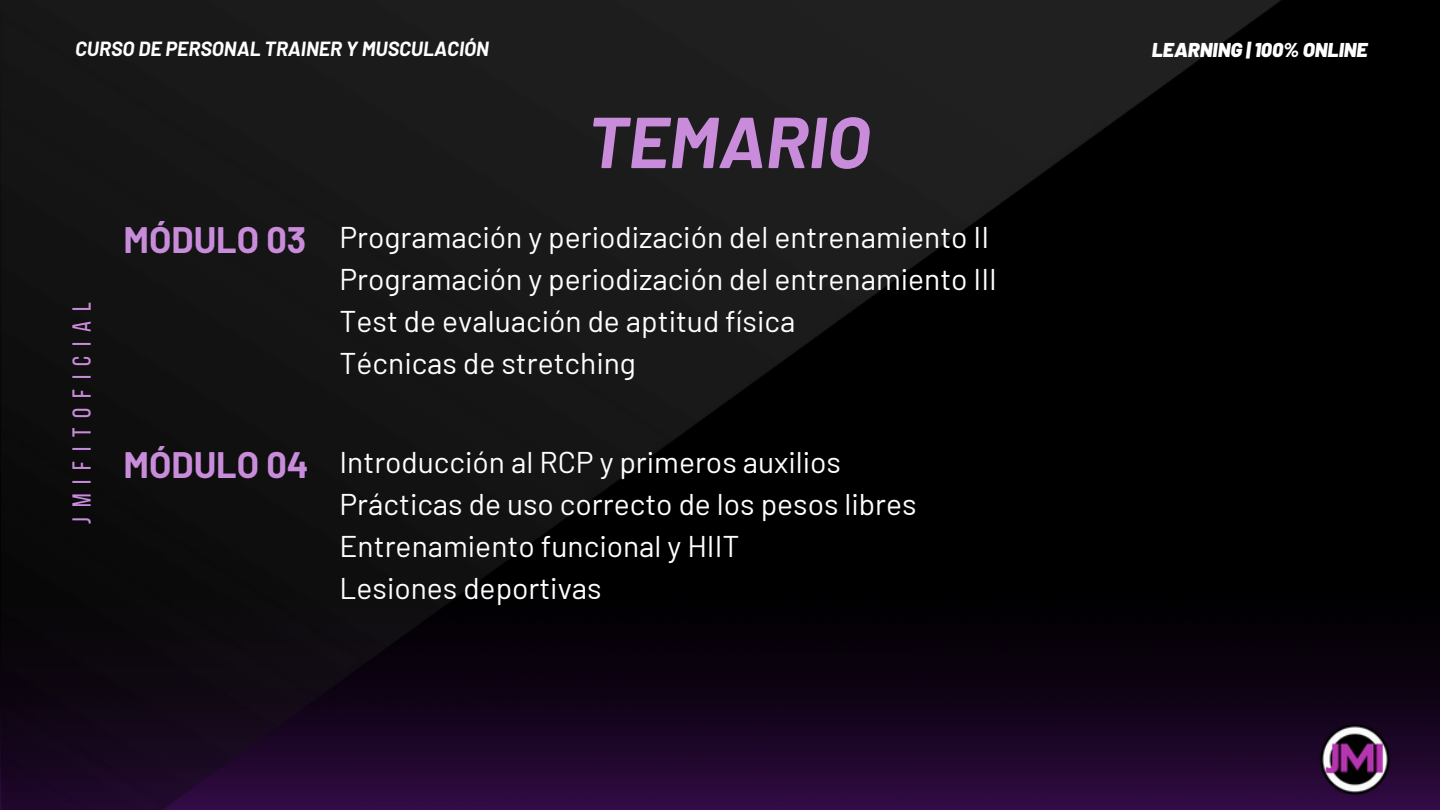
<style>
.page{position:relative;width:1440px;height:810px;background:#000}
.page>*{position:absolute;margin:0;border:0;box-sizing:border-box;transform-origin:0 0}
.t1{font:italic 700 72px "Barlow";color:#c98cdb}
.t2{font:700 36px "Barlow";color:#c98cdb}
.t3{font:30px/42px "Barlow";color:#fff}
.t4{font:26px "Bebas Neue";letter-spacing:.38em;color:#c98cdb}
.t5{font:italic 700 20px "Barlow";color:#fff}
.t6{font:italic 900 20px "Barlow";color:#fff}
</style>
<div class="page">
<img style="left:1282px;top:645px;width:158px;height:165px">
<img style="left:1315px;top:720px;width:80px;height:79px">
<img style="left:0;top:0;width:1282px;height:810px">
<h2 class="t5" style="left:75px;top:36px;width:415px">CURSO DE PERSONAL TRAINER Y MUSCULACIÓN</h2>
<h4 class="t6" style="left:1152px;top:37px;width:217px">LEARNING | 100% ONLINE</h4>
<h1 class="t4" style="left:71px;top:524px;width:223px;rotate:-90deg">jmifitoficial</h1>
<h3 class="t2" style="left:123px;top:217px;width:184px">MÓDULO 03</h3>
<h3 class="t2" style="left:123px;top:442px;width:187px">MÓDULO 04</h3>
<h2 class="t1" style="left:587px;top:96px;width:284px">TEMARIO</h2>
<p class="t3" style="left:339px;top:215px;width:659px">Programación y periodización del entrenamiento II Programación y periodización del entrenamiento III Test de evaluación de aptitud física<br>Técnicas de stretching</p>
<p class="t3" style="left:339px;top:440px;width:579px">Introducción al RCP y primeros auxilios Prácticas de uso correcto de los pesos libres Entrenamiento funcional y HIIT<br>Lesiones deportivas</p>
</div>
